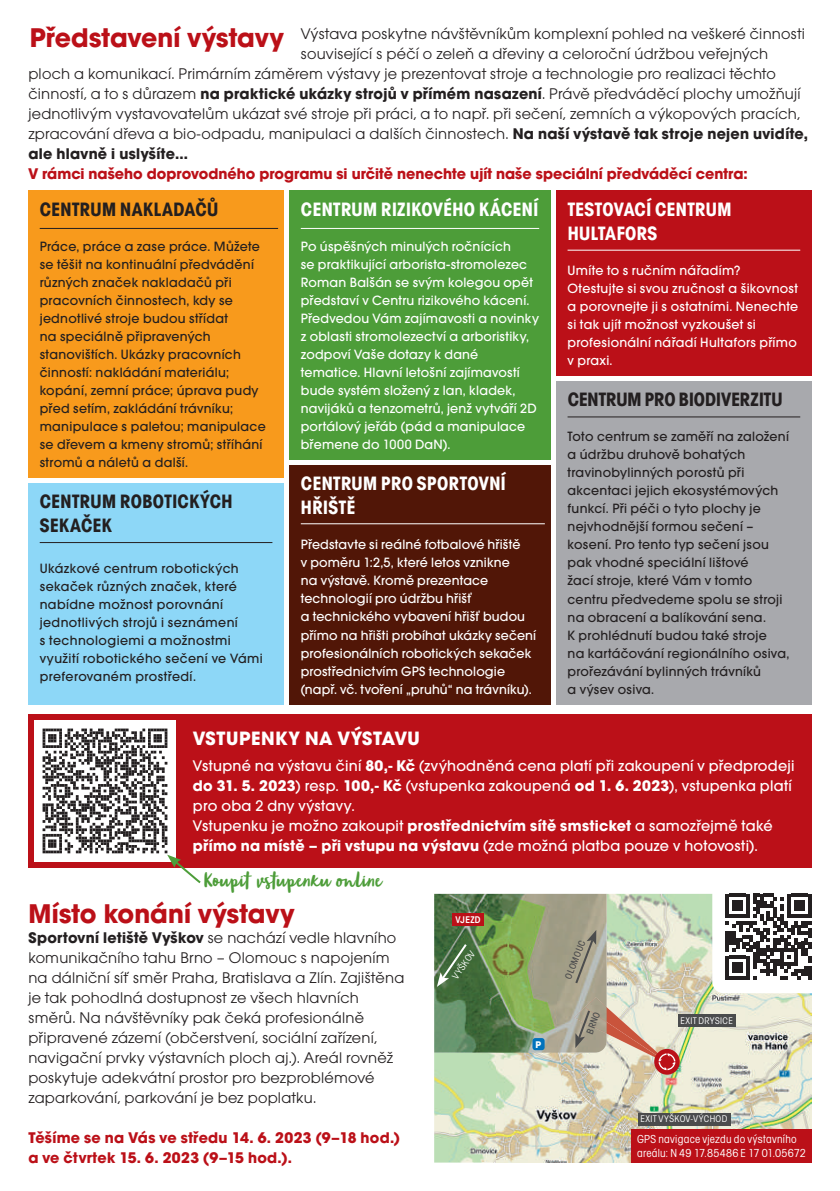
<style>
.page{position:relative;width:840px;height:1191px;background:#fff}
.page>*{position:absolute;margin:0;border:0;box-sizing:border-box;transform-origin:0 0}
.t1{font:700 28px "Avant Gar Got Itc TOT";letter-spacing:.005em;color:#bb1018}
.t2{font:20px/24px "Avant Gar Got Itc TOT Bol Con";letter-spacing:.025em;color:#fff}
.t3{font:20px/24px "Avant Gar Got Itc TOT Bol Con";letter-spacing:.02em;color:#231f20}
.t4{font:700 20px "Avant Gar Got Itc TOT";letter-spacing:.025em;color:#fff}
.t5{font:16px/20px "Avant Gar Got Itc TOT Boo";letter-spacing:.015em;color:#231f20}
.t6{font:500 16px/20px "Avant Garde Got Itc TOT";letter-spacing:.015em;color:#fff}
.t7{font:700 16px/20px "Avant Gar Got Itc TOT";color:#bb1018}
.t8{font:700 16px "Avant Gar Got Itc TOT";letter-spacing:.02em;color:#231f20}
.t9{font:16px "Blog Script W00";letter-spacing:.005em;color:#4d9d39}
.t10{font:500 14px/18px "Avant Garde Got Itc TOT";letter-spacing:.02em;color:#231f20}
.t11{font:500 14px/18px "Avant Garde Got Itc TOT";letter-spacing:.015em;color:#fff}
.t12{font:12px/14px "Avant Gar Got Itc TOT Boo Con";letter-spacing:.025em;color:#fff}
.t13{font:10px "Avant Gar Got Itc TOT Boo Con";letter-spacing:.04em;color:#fff}
.t14{font:10px "Avant Gar Got Itc TOT Med Con";color:#4b4c4d}
.t15{font:10px "Avant Gar Got Itc TOT Dem Con";letter-spacing:.035em;color:#fff}
.t16{font:700 10px "Avant Gar Got Itc TOT";color:#fff}
.s1{font-family:"Avant Gar Got Itc TOT";font-weight:700}
.s2{font-family:"Avant Gar Got Itc TOT Boo";font-weight:400}
</style>
<div class="page">
<img style="left:434px;top:1052px;width:62px;height:110px">
<img style="left:560px;top:894px;width:251px;height:268px">
<img style="left:496px;top:1052px;width:64px;height:110px">
<img style="left:434px;top:894px;width:172px;height:158px">
<svg style="left:653px;top:1048px;width:26px;height:26px"></svg>
<div style="left:532px;top:1038px;width:12px;height:12px;background:#0072bc;border-radius:3px"></div>
<div style="left:631px;top:1129px;width:180px;height:33px;background:#bb1018"></div>
<div style="left:677px;top:1014px;width:58px;height:13px;background:#4b4c4d"></div>
<div style="left:637px;top:1112px;width:92px;height:13px;background:#4b4c4d"></div>
<svg style="left:573px;top:930px;width:23px;height:55px"></svg>
<svg style="left:573px;top:997px;width:102px;height:73px"></svg>
<svg style="left:436px;top:942px;width:32px;height:45px"></svg>
<div style="left:452px;top:913px;width:31px;height:12px;background:#bb1018"></div>
<div style="left:711px;top:880px;width:114px;height:113px;background:#fff;border-radius:11px"></div>
<svg style="left:725px;top:893px;width:86px;height:86px"></svg>
<div style="left:28px;top:714px;width:783px;height:153px;background:#bb1018"></div>
<div style="left:34px;top:720px;width:142px;height:142px;background:#fff"></div>
<svg style="left:43px;top:728px;width:159px;height:156px"></svg>
<div style="left:28px;top:191px;width:255px;height:287px;background:#f89a1c"></div>
<div style="left:289px;top:191px;width:261px;height:269px;background:#4d9d39"></div>
<div style="left:556px;top:381px;width:255px;height:324px;background:#a8a9ad"></div>
<div style="left:556px;top:191px;width:255px;height:185px;background:#bb1018"></div>
<hr style="left:40px;top:228px;width:238px;height:1px;background:#231f20">
<div style="left:289px;top:465px;width:261px;height:240px;background:#511607"></div>
<hr style="left:300px;top:523px;width:244px;height:1px;background:#fff">
<hr style="left:300px;top:228px;width:239px;height:1px;background:#fff">
<hr style="left:567px;top:250px;width:232px;height:1px;background:#fff">
<div style="left:28px;top:483px;width:255px;height:222px;background:#8dd7f7"></div>
<hr style="left:40px;top:542px;width:232px;height:1px;background:#231f20">
<hr style="left:567px;top:416px;width:232px;height:1px;background:#231f20">
<h1 class="t1" style="left:30px;top:21px;width:255px">Představení výstavy</h1>
<p class="t5" style="left:300px;top:24px;width:505px">Výstava poskytne návštěvníkům komplexní pohled na veškeré činnosti</p>
<p class="t5" style="left:300px;top:44px;width:468px">související s péčí o zeleň a dřeviny a celoroční údržbou veřejných</p>
<p class="t5" style="left:28px;top:64px;width:748px">ploch a komunikací. Primárním záměrem výstavy je prezentovat stroje a technologie pro realizaci těchto</p>
<p class="t5" style="left:28px;top:84px;width:773px">činností, a to s důrazem <span class="s1">na praktické ukázky strojů v přímém nasazení</span>. Právě předváděcí plochy umožňují</p>
<p class="t5" style="left:28px;top:104px;width:773px">jednotlivým vystavovatelům ukázat své stroje při práci, a to např. při sečení, zemních a výkopových pracích,</p>
<p class="t5" style="left:28px;top:124px;width:780px">zpracování dřeva a bio-odpadu, manipulaci a dalších činnostech. <span class="s1">Na naší výstavě tak stroje nejen uvidíte,</span></p>
<p class="t8" style="left:28px;top:144px;width:161px">ale hlavně i uslyšíte...</p>
<p class="t7" style="left:28px;top:164px;width:720px">V rámci našeho doprovodného programu si určitě nenechte ujít naše speciální předváděcí centra:</p>
<h2 class="t3" style="left:40px;top:197px;width:180px">CENTRUM NAKLADAČŮ</h2>
<p class="t10" style="left:40px;top:237px;width:227px">Práce, práce a zase práce. Můžete se těšit na kontinuální předvádění různých značek nakladačů při pracovních činnostech, kdy se jednotlivé stroje budou střídat<br>na speciálně připravených stanovištích. Ukázky pracovních činností: nakládání materiálu; kopání, zemní práce; úprava pudy před setím, zakládání trávníku; manipulace s paletou; manipulace se dřevem a kmeny stromů; stříhání stromů a náletů a další.</p>
<h2 class="t3" style="left:40px;top:489px;width:194px">CENTRUM ROBOTICKÝCH<br>SEKAČEK</h2>
<p class="t10" style="left:40px;top:559px;width:224px">Ukázkové centrum robotických sekaček různých značek, které nabídne možnost porovnání jednotlivých strojů i seznámení<br>s technologiemi a možnostmi využití robotického sečení ve Vámi preferovaném prostředí.</p>
<h2 class="t2" style="left:301px;top:197px;width:238px">CENTRUM RIZIKOVÉHO KÁCENÍ</h2>
<p class="t11" style="left:300px;top:237px;width:239px">Po úspěšných minulých ročnících<br>se praktikující arborista-stromolezec Roman Balšán se svým kolegou opět představí v Centru rizikového kácení.<br>Předvedou Vám zajímavosti a novinky z oblasti stromolezectví a arboristiky, zodpoví Vaše dotazy k dané tematice. Hlavní letošní zajímavostí bude systém složený z lan, kladek, navijáků a tenzometrů, jenž vytváří 2D portálový jeřáb (pád a manipulace břemene do 1000 DaN).</p>
<h2 class="t2" style="left:301px;top:471px;width:206px">CENTRUM PRO SPORTOVNÍ<br>HŘIŠTĚ</h2>
<p class="t11" style="left:300px;top:536px;width:237px">Představte si reálné fotbalové hřiště<br>v poměru 1:2,5, které letos vznikne<br>na výstavě. Kromě prezentace technologií pro údržbu hřišť<br>a technického vybavení hřišť budou přímo na hřišti probíhat ukázky sečení profesionálních robotických sekaček prostřednictvím GPS technologie (např. vč. tvoření „pruhů“ na trávníku).</p>
<h2 class="t2" style="left:567px;top:197px;width:165px">TESTOVACÍ CENTRUM<br>HULTAFORS</h2>
<p class="t11" style="left:567px;top:261px;width:232px">Umíte to s ručním nářadím?<br>Otestujte si svou zručnost a šikovnost a porovnejte ji s ostatními. Nenechte si tak ujít možnost vyzkoušet si profesionální nářadí Hultafors přímo v praxi.</p>
<h2 class="t3" style="left:567px;top:387px;width:216px">CENTRUM PRO BIODIVERZITU</h2>
<p class="t10" style="left:567px;top:428px;width:223px">Toto centrum se zaměří na založení a údržbu druhově bohatých travinobylinných porostů při akcentaci jejich ekosystémových funkcí. Při péči o tyto plochy je nejvhodnější formou sečení – kosení. Pro tento typ sečení jsou pak vhodné speciální lištové<br>žací stroje, které Vám v tomto centru předvedeme spolu se stroji na obracení a balíkování sena.<br>K prohlédnutí budou také stroje<br>na kartáčování regionálního osiva, prořezávání bylinných trávníků<br>a výsev osiva.</p>
<h2 class="t4" style="left:193px;top:726px;width:228px">VSTUPENKY NA VÝSTAVU</h2>
<p class="t6" style="left:193px;top:755px;width:602px">Vstupné na výstavu činí <span class="s1">80,- Kč</span> (zvýhodněná cena platí při zakoupení v předprodeji <span class="s1">do 31. 5. 2023</span>) resp. <span class="s1">100,- Kč</span> (vstupenka zakoupená <span class="s1">od 1. 6. 2023</span>), vstupenka platí pro oba 2 dny výstavy.<br>Vstupenku je možno zakoupit <span class="s1">prostřednictvím sítě smsticket</span> a samozřejmě také <span class="s1">přímo na místě – při vstupu na výstavu</span> (zde možná platba pouze v hotovosti).</p>
<p class="t9" style="left:203px;top:871px;width:128px">Koupit vstupenku</p>
<p class="t9" style="left:355px;top:871px;width:28px">line</p>
<h1 class="t1" style="left:28px;top:896px;width:267px">Místo konání výstavy</h1>
<p class="t8" style="left:28px;top:927px;width:369px">Sportovní letiště Vyškov <span class="s2">se nachází vedle hlavního</span></p>
<p class="t5" style="left:28px;top:947px;width:377px">komunikačního tahu Brno – Olomouc s napojením na dálniční síť směr Praha, Bratislava a Zlín. Zajištěna je tak pohodlná dostupnost ze všech hlavních směrů. Na návštěvníky pak čeká profesionálně připravené zázemí (občerstvení, sociální zařízení, navigační prvky výstavních ploch aj.). Areál rovněž poskytuje adekvátní prostor pro bezproblémové zaparkování, parkování je bez poplatku.</p>
<p class="t7" style="left:28px;top:1127px;width:373px">Těšíme se na Vás ve středu 14. 6. 2023 (9–18 hod.) a ve čtvrtek 15. 6. 2023 (9–15 hod.).</p>
<p class="t15" style="left:455px;top:913px;width:27px">VJEZD</p>
<p class="t13" style="left:450px;top:974px;width:34px;rotate:-55deg">VYŠKOV</p>
<p class="t16" style="left:535px;top:1038px;width:7px">P</p>
<p class="t14" style="left:562px;top:976px;width:42px;rotate:-68deg">OLOMOUC</p>
<p class="t14" style="left:583px;top:1031px;width:24px;rotate:-69deg">BRNO</p>
<p class="t13" style="left:680px;top:1015px;width:54px">EXIT DRYSICE</p>
<p class="t13" style="left:640px;top:1113px;width:88px">EXIT VYŠKOV-VÝCHOD</p>
<p class="t12" style="left:636px;top:1132px;width:170px">GPS navigace vjezdu do výstavního areálu: N 49 17.85486 E 17 01.05672</p>
</div>
